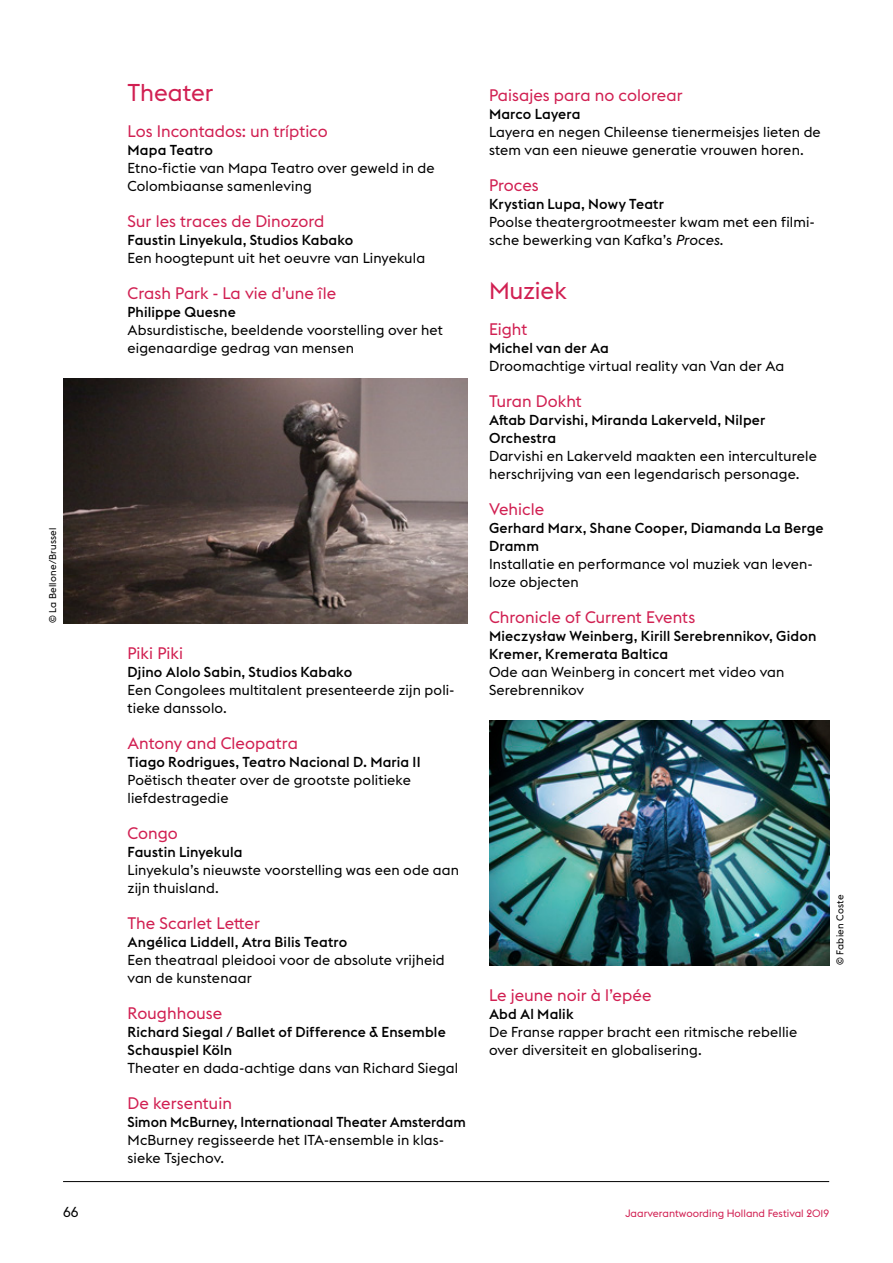
<style>
.page{position:relative;width:893px;height:1263px;background:#fff}
.page>*{position:absolute;margin:0;border:0;box-sizing:border-box;transform-origin:0 0}
.t1{font:24px "Euclid Flex";letter-spacing:-.005em;color:#d12052}
.t2{font:16.5px "Euclid Flex";color:#d12052}
.t3{font:14.25px/18px "Euclid Flex";letter-spacing:.01em;color:#000}
.t4{font:500 14.25px/18px "Euclid Flex";letter-spacing:.01em;color:#000}
.t5{font:10.5px "Euclid Flex";color:#d12052}
.t6{font:9.75px "Euclid Flex";letter-spacing:.02em;color:#000}
.s1{font-style:italic}
</style>
<div class="page">
<hr style="left:63px;top:1181px;width:766px;height:1px;background:#000">
<img style="left:63px;top:378px;width:405px;height:245px">
<img style="left:489px;top:720px;width:340px;height:245px">
<p class="t6" style="left:47px;top:623px;width:97px;rotate:-90deg">© La Bellone/Brussel</p>
<h1 class="t1" style="left:128px;top:79px;width:87px">Theater</h1>
<p class="t2" style="left:128px;top:122px;width:202px">Los Incontados: un tríptico</p>
<p class="t4" style="left:128px;top:141px;width:87px">Mapa Teatro</p>
<p class="t3" style="left:128px;top:159px;width:309px">Etno-fictie van Mapa Teatro over geweld in de<br>Colombiaanse samenleving</p>
<p class="t2" style="left:128px;top:212px;width:198px">Sur les traces de Dinozord</p>
<p class="t4" style="left:128px;top:231px;width:227px">Faustin Linyekula, Studios Kabako</p>
<p class="t3" style="left:128px;top:249px;width:299px">Een hoogtepunt uit het oeuvre van Linyekula</p>
<p class="t2" style="left:128px;top:284px;width:210px">Crash Park - La vie d’une île</p>
<p class="t4" style="left:128px;top:303px;width:110px">Philippe Quesne</p>
<p class="t3" style="left:128px;top:321px;width:317px">Absurdistische, beeldende voorstelling over het eigenaardige gedrag van mensen</p>
<p class="t2" style="left:128px;top:644px;width:57px">Piki Piki</p>
<p class="t4" style="left:128px;top:663px;width:226px">Djino Alolo Sabin, Studios Kabako</p>
<p class="t3" style="left:128px;top:681px;width:328px">Een Congolees multitalent presenteerde zijn poli&shy;tieke danssolo.</p>
<p class="t2" style="left:128px;top:734px;width:172px">Antony and Cleopatra</p>
<p class="t4" style="left:128px;top:753px;width:295px">Tiago Rodrigues, Teatro Nacional D. Maria II</p>
<p class="t3" style="left:128px;top:771px;width:285px">Poëtisch theater over de grootste politieke liefdestragedie</p>
<p class="t2" style="left:128px;top:824px;width:52px">Congo</p>
<p class="t4" style="left:128px;top:843px;width:116px">Faustin Linyekula</p>
<p class="t3" style="left:128px;top:861px;width:333px">Linyekula’s nieuwste voorstelling was een ode aan zijn thuisland.</p>
<p class="t2" style="left:128px;top:914px;width:134px">The Scarlet Letter</p>
<p class="t4" style="left:128px;top:933px;width:221px">Angélica Liddell, Atra Bilis Teatro</p>
<p class="t3" style="left:128px;top:951px;width:319px">Een theatraal pleidooi voor de absolute vrijheid van de kunstenaar</p>
<p class="t2" style="left:128px;top:1004px;width:96px">Roughhouse</p>
<p class="t4" style="left:128px;top:1023px;width:320px">Richard Siegal / Ballet of Difference &amp; Ensemble<br>Schauspiel Köln</p>
<p class="t3" style="left:128px;top:1059px;width:332px">Theater en dada-achtige dans van Richard Siegal</p>
<p class="t2" style="left:128px;top:1094px;width:106px">De kersentuin</p>
<p class="t4" style="left:128px;top:1113px;width:340px">Simon McBurney, Internationaal Theater Amsterdam</p>
<p class="t3" style="left:128px;top:1131px;width:318px">McBurney regisseerde het ITA-ensemble in klas&shy;sieke Tsjechov.</p>
<p class="t2" style="left:489px;top:86px;width:195px">Paisajes para no colorear</p>
<p class="t4" style="left:489px;top:105px;width:93px">Marco Layera</p>
<p class="t3" style="left:489px;top:123px;width:333px">Layera en negen Chileense tienermeisjes lieten de stem van een nieuwe generatie vrouwen horen.</p>
<p class="t2" style="left:489px;top:176px;width:51px">Proces</p>
<p class="t4" style="left:489px;top:195px;width:177px">Krystian Lupa, Nowy Teatr</p>
<p class="t3" style="left:489px;top:213px;width:327px">Poolse theatergrootmeester kwam met een filmi&shy;sche bewerking van Kafka’s <span class="s1">Proces.</span></p>
<h1 class="t1" style="left:489px;top:277px;width:79px">Muziek</h1>
<p class="t2" style="left:489px;top:320px;width:40px">Eight</p>
<p class="t4" style="left:489px;top:339px;width:121px">Michel van der Aa</p>
<p class="t3" style="left:489px;top:357px;width:297px">Droomachtige virtual reality van Van der Aa</p>
<p class="t2" style="left:489px;top:392px;width:95px">Turan Dokht</p>
<p class="t4" style="left:489px;top:411px;width:278px">Aftab Darvishi, Miranda Lakerveld, Nilper<br>Orchestra</p>
<p class="t3" style="left:489px;top:447px;width:329px">Darvishi en Lakerveld maakten een interculturele herschrijving van een legendarisch personage.</p>
<p class="t2" style="left:489px;top:500px;width:57px">Vehicle</p>
<p class="t4" style="left:489px;top:519px;width:336px">Gerhard Marx, Shane Cooper, Diamanda La Berge<br>Dramm</p>
<p class="t3" style="left:489px;top:555px;width:325px">Installatie en performance vol muziek van leven&shy;loze objecten</p>
<p class="t2" style="left:489px;top:608px;width:208px">Chronicle of Current Events</p>
<p class="t4" style="left:489px;top:627px;width:329px">Mieczysław Weinberg, Kirill Serebrennikov, Gidon<br>Kremer, Kremerata Baltica</p>
<p class="t3" style="left:489px;top:663px;width:297px">Ode aan Weinberg in concert met video van<br>Serebrennikov</p>
<p class="t2" style="left:489px;top:986px;width:164px">Le jeune noir à l’epée</p>
<p class="t4" style="left:489px;top:1005px;width:86px">Abd Al Malik</p>
<p class="t3" style="left:489px;top:1023px;width:310px">De Franse rapper bracht een ritmische rebellie over diversiteit en globalisering.</p>
<p class="t6" style="left:834px;top:965px;width:72px;rotate:-90deg">© Fabien Coste</p>
<p class="t3" style="left:63px;top:1203px;width:17px">66</p>
<p class="t5" style="left:625px;top:1207px;width:205px">Jaarverantwoording Holland Festival 2019</p>
</div>
